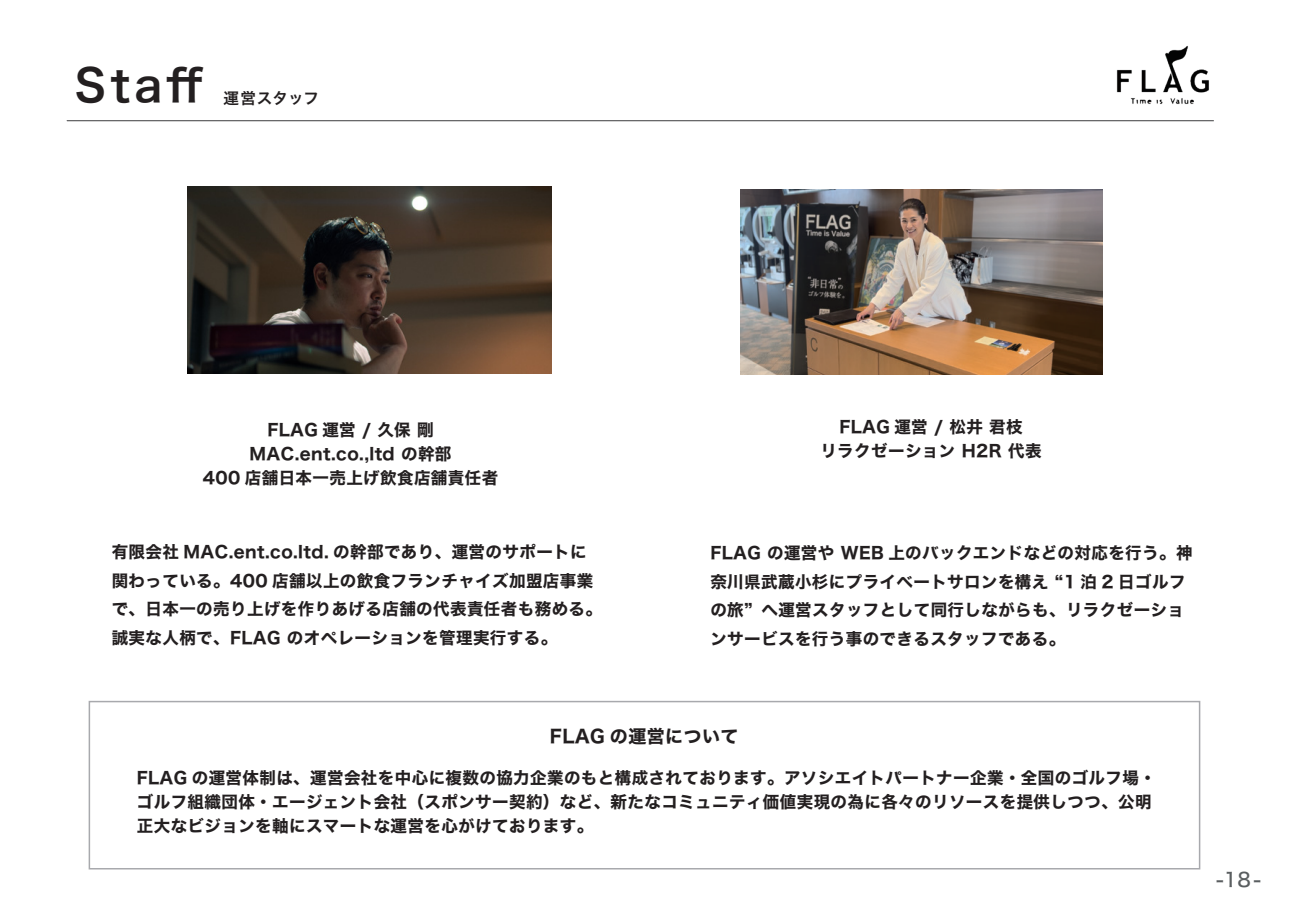
<style>
.page{position:relative;width:1289px;height:919px;background:#fff}
.page>*{position:absolute;margin:0;border:0;box-sizing:border-box;transform-origin:0 0}
.t1{font:44.4px "Hiragino Sans W6";color:#231f20}
.t2{font:19.5px "Hiragino Sans W5";color:#5a5e60}
.t3{font:18px "Hiragino Sans W7";letter-spacing:.025em;color:#231f20}
.t4{font:16.5px/28.5px "Hiragino Sans W7";letter-spacing:.025em;color:#231f20}
.t5{font:15.6px "Hiragino Sans W6";letter-spacing:.02em;color:#231f20}
</style>
<div class="page">
<hr style="left:67px;top:120px;width:1146px;height:1px;background:#58595b">
<img style="left:1116px;top:45px;width:93px;height:59px">
<img style="left:187px;top:186px;width:365px;height:187px">
<img style="left:740px;top:189px;width:362px;height:186px">
<div style="left:89px;top:700px;width:1111px;height:169px;border:2px solid #a8a9ad"></div>
<h1 class="t1" style="left:74px;top:45px;width:131px">Staff</h1>
<p class="t5" style="left:223px;top:84px;width:97px">運営スタッフ</p>
<p class="t4" style="left:203px;top:419px;width:297px;line-height:24px;text-align:center">FLAG 運営 / 久保 剛<br>MAC.ent.co.,ltd の幹部<br>400 店舗日本一売上げ飲食店舗責任者</p>
<p class="t4" style="left:112px;top:538px;width:492px">有限会社 MAC.ent.co.ltd. の幹部であり、運営のサポートに関わっている。400 店舗以上の飲食フランチャイズ加盟店事業で、日本一の売り上げを作りあげる店舗の代表責任者も務める。誠実な人柄で、FLAG のオペレーションを管理実行する。</p>
<p class="t4" style="left:820px;top:415px;width:223px;line-height:24px;text-align:center">FLAG 運営 / 松井 君枝<br>リラクゼーション H2R 代表</p>
<p class="t4" style="left:710px;top:539px;width:483px">FLAG の運営や WEB 上のバックエンドなどの対応を行う。神奈川県武蔵小杉にプライベートサロンを構え “1 泊 2 日ゴルフの旅” へ運営スタッフとして同行しながらも、リラクゼーションサービスを行う事のできるスタッフである。</p>
<p class="t3" style="left:550px;top:722px;width:190px">FLAG の運営について</p>
<p class="t4" style="left:137px;top:766px;width:1020px;line-height:24px">FLAG の運営体制は、運営会社を中心に複数の協力企業のもと構成されております。アソシエイトパートナー企業・全国のゴルフ場・ゴルフ組織団体・エージェント会社（スポンサー契約）など、新たなコミュニティ価値実現の為に各々のリソースを提供しつつ、公明正大なビジョンを軸にスマートな運営を心がけております。</p>
<p class="t2" style="left:1216px;top:862px;width:46px">-18-</p>
</div>
